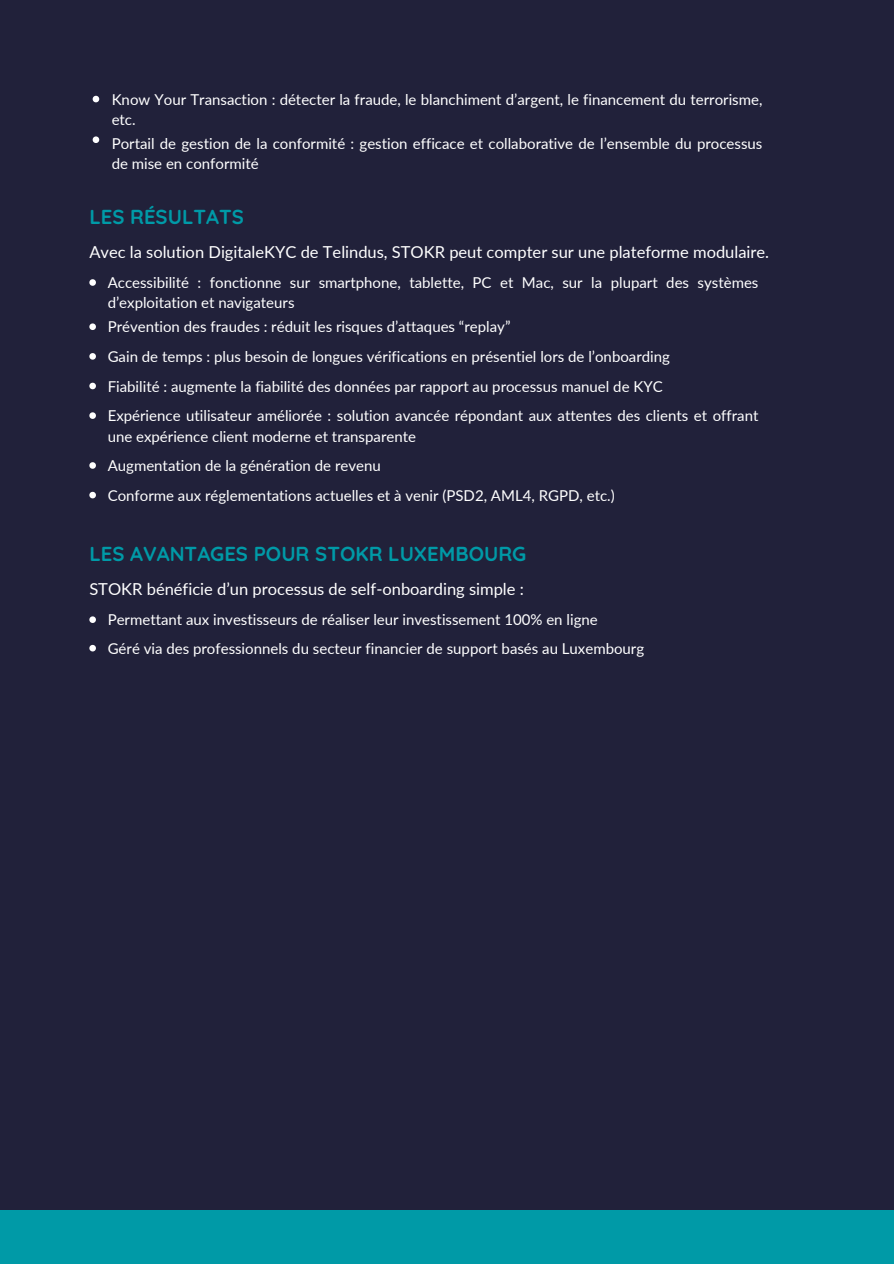
<style>
.page{position:relative;width:894px;height:1264px;background:#fff}
.page>*{position:absolute;margin:0;border:0;box-sizing:border-box;transform-origin:0 0}
.t1{font:700 20.25px "Quicksand";color:#009aa7}
.t2{font:16.5px "Lato";color:#fff}
.t3{font:15px/29.5px "Lato";color:#fff}
</style>
<div class="page">
<div style="left:0;top:0;width:893px;height:1263px;background:#21213a"></div>
<div style="left:319px;top:1210px;width:574px;height:53px;background:#009aa7"></div>
<div style="left:0;top:1210px;width:330px;height:53px;background:#009aa7"></div>
<svg style="left:93px;top:96px;width:6px;height:6px"></svg>
<svg style="left:93px;top:136px;width:6px;height:7px"></svg>
<svg style="left:89px;top:279px;width:7px;height:7px"></svg>
<svg style="left:89px;top:323px;width:7px;height:7px"></svg>
<svg style="left:89px;top:353px;width:7px;height:6px"></svg>
<svg style="left:89px;top:383px;width:7px;height:6px"></svg>
<svg style="left:89px;top:412px;width:7px;height:7px"></svg>
<svg style="left:89px;top:462px;width:7px;height:7px"></svg>
<svg style="left:89px;top:492px;width:7px;height:6px"></svg>
<svg style="left:89px;top:616px;width:7px;height:7px"></svg>
<svg style="left:89px;top:645px;width:7px;height:6px"></svg>
<p class="t3" style="left:112px;top:89px;width:652px;line-height:20.2px">Know Your Transaction : détecter la fraude, le blanchiment d’argent, le financement du terrorisme, etc.</p>
<p class="t3" style="left:112px;top:133px;width:652px;line-height:20.2px">Portail de gestion de la conformité : gestion efficace et collaborative de l’ensemble du processus de mise en conformité</p>
<h1 class="t1" style="left:89px;top:204px;width:156px">LES RÉSULTATS</h1>
<p class="t2" style="left:89px;top:241px;width:681px">Avec la solution DigitaleKYC de Telindus, STOKR peut compter sur une plateforme modulaire.</p>
<p class="t3" style="left:108px;top:272px;width:652px;line-height:20.2px">Accessibilité : fonctionne sur smartphone, tablette, PC et Mac, sur la plupart des systèmes d’exploitation et navigateurs</p>
<p class="t3" style="left:108px;top:312px;width:652px">Prévention des fraudes : réduit les risques d’attaques “replay”<br>Gain de temps : plus besoin de longues vérifications en présentiel lors de l’onboarding<br>Fiabilité : augmente la fiabilité des données par rapport au processus manuel de KYC<br>Expérience utilisateur améliorée : solution avancée répondant aux attentes des clients et offrant</p>
<p class="t3" style="left:108px;top:421px;width:508px">une expérience client moderne et transparente<br>Augmentation de la génération de revenu<br>Conforme aux réglementations actuelles et à venir (PSD2, AML4, RGPD, etc.)</p>
<h1 class="t1" style="left:89px;top:541px;width:438px">LES AVANTAGES POUR STOKR LUXEMBOURG</h1>
<p class="t2" style="left:89px;top:578px;width:436px">STOKR bénéficie d’un processus de self-onboarding simple :</p>
<p class="t3" style="left:108px;top:605px;width:538px;line-height:28.5px">Permettant aux investisseurs de réaliser leur investissement 100% en ligne<br>Géré via des professionnels du secteur financier de support basés au Luxembourg</p>
</div>
